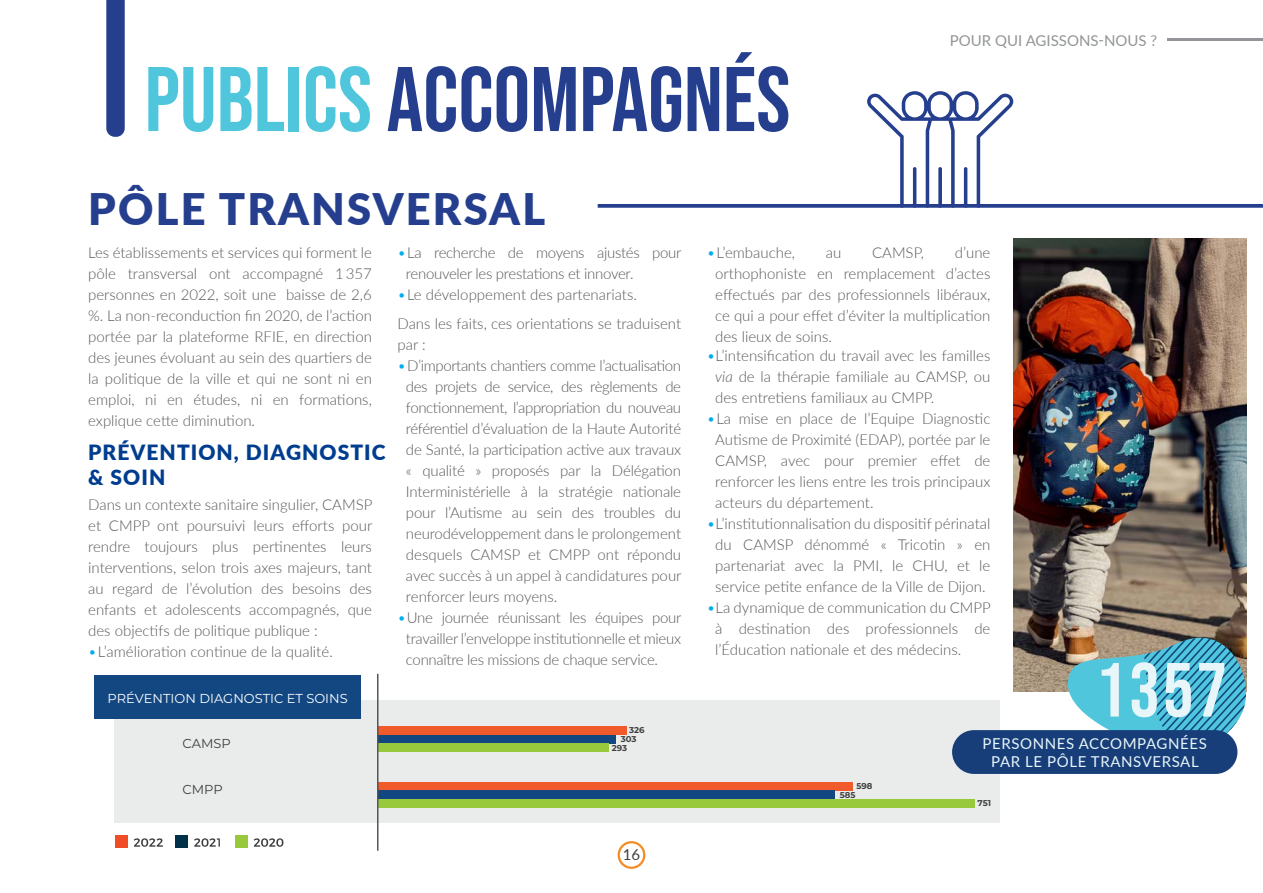
<style>
.page{position:relative;width:1263px;height:893px;background:#fff}
.page>*{position:absolute;margin:0;border:0;box-sizing:border-box;transform-origin:0 0}
.t1{font:91.5px "Bebas Neue";color:#253f8e}
.t2{font:76.5px "Bebas Neue";color:#e8f6f9}
.t3{font:900 43.5px "Lato";letter-spacing:.05em;color:#253f8e}
.t4{font:900 21px/25.2px "Lato";letter-spacing:.05em;color:#003d8f}
.t5{font:300 15px/21px "Lato";color:#57585a;text-align:justify}
.t6{font:300 15px/21px "Lato";letter-spacing:-.02em;color:#57585a}
.t7{font:15px/18px "Lato";letter-spacing:.04em;color:#e8f6f9;text-align:center}
.t8{font:15px "Lato";color:#929595}
.t9{font:15px "Lato";color:#3e3e3f}
.t10{font:13.05px "Montserrat";color:#fff}
.t11{font:13.05px "Montserrat";color:#3e3e3f}
.t12{font:700 8.55px "Montserrat";color:#3e3e3f}
.s1{color:#4fc6db}
.s2{color:#00aeef}
.s3{font-style:italic}
</style>
<div class="page">
<div style="left:618px;top:841px;width:27px;height:28px;border:2px solid #f48c23;border-radius:50%"></div>
<div style="left:114px;top:700px;width:885px;height:122px;background:#e9ecea"></div>
<div style="left:95px;top:676px;width:266px;height:43px;background:#124782"></div>
<div style="left:115px;top:836px;width:12px;height:12px;background:#f04c27"></div>
<svg style="left:254px;top:838px;width:29px;height:9px"></svg>
<div style="left:236px;top:836px;width:12px;height:12px;background:#98c93c"></div>
<div style="left:176px;top:836px;width:12px;height:12px;background:#003148"></div>
<svg style="left:194px;top:838px;width:26px;height:9px"></svg>
<svg style="left:134px;top:838px;width:29px;height:9px"></svg>
<div style="left:379px;top:727px;width:248px;height:8px;background:#f15a2a"></div>
<div style="left:379px;top:735px;width:237px;height:8px;background:#124782"></div>
<div style="left:378px;top:782px;width:475px;height:9px;background:#f15a2a"></div>
<div style="left:378px;top:791px;width:457px;height:8px;background:#124782"></div>
<div style="left:378px;top:743px;width:230px;height:9px;background:#98c93c"></div>
<div style="left:378px;top:799px;width:596px;height:8px;background:#98c93c"></div>
<hr style="left:377px;top:674px;width:1px;height:177px;background:#4b4e50">
<img style="left:1013px;top:238px;width:233px;height:453px">
<div style="left:598px;top:204px;width:665px;height:4px;border:2px solid #253f8e"></div>
<hr style="left:1167px;top:39px;width:96px;height:2px;background:#939598">
<svg style="left:1066px;top:619px;width:181px;height:144px;background:#68a5af"></svg>
<div style="left:952px;top:730px;width:285px;height:44px;background:#183e7a;border-radius:22px"></div>
<svg style="left:106px;top:0;width:19px;height:137px;background:#2e4792"></svg>
<svg style="left:866px;top:91px;width:147px;height:117px"></svg>
<p class="t1" style="left:145px;top:48px;width:647px"><span class="s1">PUBLICS</span> ACCOMPAGNÉS</p>
<p class="t3" style="left:88px;top:176px;width:458px">PÔLE TRANSVERSAL</p>
<p class="t8" style="left:950px;top:30px;width:209px">POUR QUI AGISSONS-NOUS ?</p>
<p class="t5" style="left:88px;top:241px;width:285px">Les établissements et services qui forment le pôle transversal ont accompagné 1 357 personnes en 2022, soit une baisse de 2,6 %. La non-reconduction fin 2020, de l’action portée par la plateforme RFIE, en direction des jeunes évoluant au sein des quartiers de la politique de la ville et qui ne sont ni en emploi, ni en études, ni en formations, explique cette diminution.</p>
<p class="t4" style="left:88px;top:439px;width:299px">PRÉVENTION, DIAGNOSTIC &amp; SOIN</p>
<p class="t5" style="left:88px;top:493px;width:286px">Dans un contexte sanitaire singulier, CAMSP et CMPP ont poursuivi leurs efforts pour rendre toujours plus pertinentes leurs interventions, selon trois axes majeurs, tant au regard de l’évolution des besoins des enfants et adolescents accompagnés, que des objectifs de politique publique :</p>
<p class="t5" style="left:88px;top:640px;width:246px"><span class="s2">•</span>L’amélioration continue de la qualité.</p>
<p class="t10" style="left:107px;top:690px;width:242px">PRÉVENTION DIAGNOSTIC ET SOINS</p>
<p class="t11" style="left:183px;top:735px;width:50px">CAMSP</p>
<p class="t6" style="left:406px;top:241px;width:277px;text-indent:-8px"><span class="s2">•</span>La recherche de moyens ajustés pour renouveler les prestations et innover.</p>
<p class="t5" style="left:397px;top:283px;width:241px"><span class="s2">•</span>Le développement des partenariats.</p>
<p class="t5" style="left:397px;top:313px;width:285px">Dans les faits, ces orientations se traduisent par :</p>
<p class="t5" style="left:406px;top:355px;width:277px;text-indent:-8px"><span class="s2">•</span>D’importants chantiers comme l’actualisation des projets de service, des règlements de fonctionnement, l’appropriation du nouveau référentiel d’évaluation de la Haute Autorité de Santé, la participation active aux travaux « qualité » proposés par la Délégation Interministérielle à la stratégie nationale pour l’Autisme au sein des troubles du neurodéveloppement dans le prolongement desquels CAMSP et CMPP ont répondu avec succès à un appel à candidatures pour renforcer leurs moyens.</p>
<p class="t5" style="left:406px;top:607px;width:277px;text-indent:-8px"><span class="s2">•</span>Une journée réunissant les équipes pour travailler l’enveloppe institutionnelle et mieux connaître les missions de chaque service.</p>
<p class="t12" style="left:629px;top:724px;width:17px">326</p>
<p class="t12" style="left:621px;top:733px;width:17px">303</p>
<p class="t12" style="left:612px;top:741px;width:17px">293</p>
<p class="t11" style="left:183px;top:781px;width:42px">CMPP</p>
<p class="t9" style="left:623px;top:844px;width:19px">16</p>
<p class="t5" style="left:715px;top:241px;width:277px;text-indent:240px">d’une orthophoniste en remplacement d’actes effectués par des professionnels libéraux, ce qui a pour effet d’éviter la multiplication des lieux de soins.</p>
<p class="t5" style="left:715px;top:344px;width:277px;text-indent:-9px"><span class="s2">•</span>L’intensification du travail avec les familles <span class="s3">via</span> de la thérapie familiale au CAMSP, ou des entretiens familiaux au CMPP.</p>
<p class="t5" style="left:715px;top:407px;width:277px;text-indent:-8px"><span class="s2">•</span>La mise en place de l’Equipe Diagnostic Autisme de Proximité (EDAP), portée par le CAMSP, avec pour premier effet de renforcer les liens entre les trois principaux acteurs du département.</p>
<p class="t5" style="left:707px;top:512px;width:285px;text-align:center"><span class="s2">•</span>L’institutionnalisation du dispositif périnatal du CAMSP dénommé « Tricotin » en partenariat avec la PMI, le CHU, et le service petite enfance de la Ville de Dijon.</p>
<p class="t5" style="left:715px;top:596px;width:277px;text-indent:-9px"><span class="s2">•</span>La dynamique de communication du CMPP à destination des professionnels de l’Éducation nationale et des médecins.</p>
<p class="t5" style="left:707px;top:241px;width:90px"><span class="s2">•</span>L’embauche,</p>
<p class="t5" style="left:826px;top:241px;width:17px">au</p>
<p class="t5" style="left:872px;top:241px;width:54px">CAMSP,</p>
<p class="t12" style="left:856px;top:780px;width:18px">598</p>
<p class="t12" style="left:840px;top:788px;width:17px">585</p>
<p class="t2" style="left:1095px;top:647px;width:133px">1357</p>
<p class="t7" style="left:982px;top:733px;width:226px">PERSONNES ACCOMPAGNÉES<br>PAR LE PÔLE TRANSVERSAL</p>
<p class="t12" style="left:977px;top:797px;width:15px">751</p>
</div>
